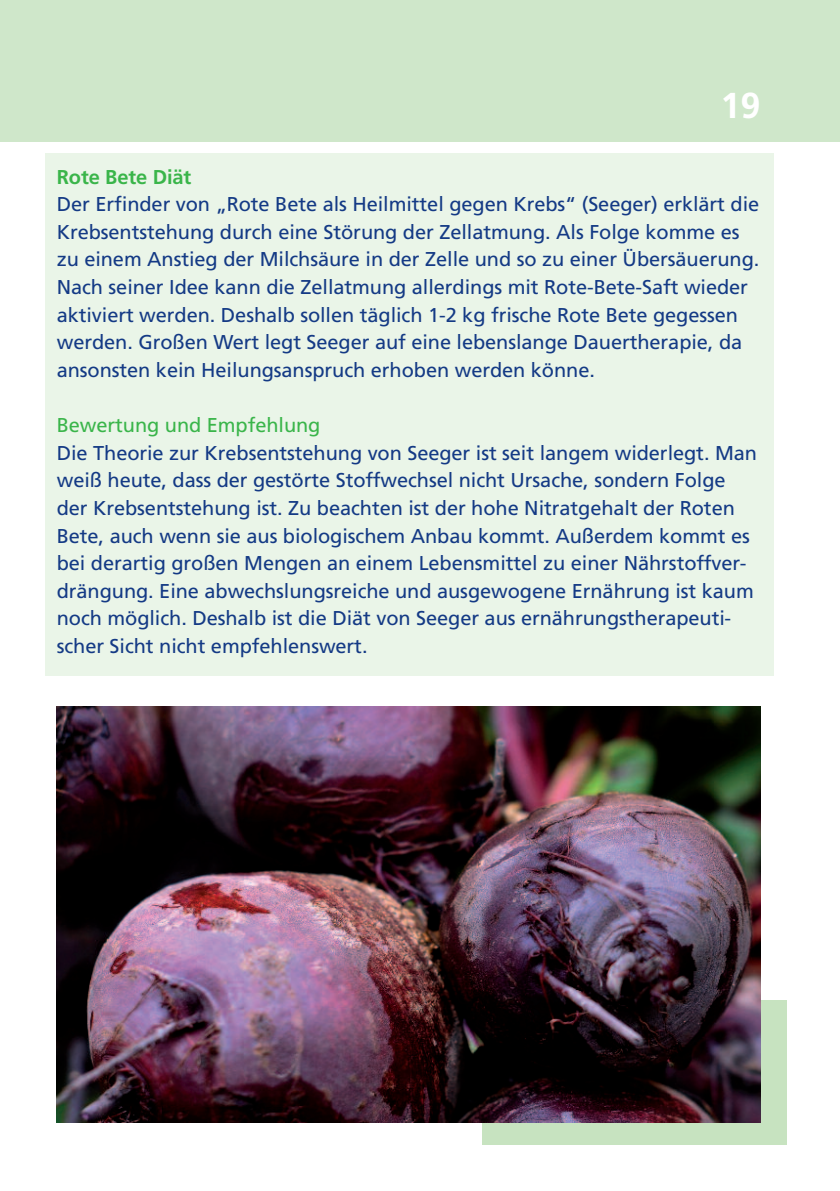
<style>
.page{position:relative;width:840px;height:1191px;background:#fff}
.page>*{position:absolute;margin:0;border:0;box-sizing:border-box;transform-origin:0 0}
.t1{font:700 36px "Frutiger LT";color:#fff}
.t2{font:20px/27.6px "Frutiger LT";letter-spacing:-.005em;color:#143a85}
.t3{font:20px "Frutiger LT";letter-spacing:-.005em;color:#3ab54a}
.t4{font:700 20px "Frutiger LT";letter-spacing:-.005em;color:#3ab54a}
</style>
<div class="page">
<div style="left:45px;top:153px;width:728px;height:523px;background:#eaf5e8"></div>
<div style="left:482px;top:1000px;width:304px;height:144px;background:#c7e3c0"></div>
<div style="left:0;top:0;width:839px;height:142px;background:#cfe7ca"></div>
<img style="left:57px;top:706px;width:703px;height:416px">
<h1 class="t1" style="left:720px;top:91px;width:42px">19</h1>
<p class="t4" style="left:57px;top:169px;width:136px">Rote Bete Diät</p>
<p class="t2" style="left:57px;top:192px;width:703px">Der Erfinder von „Rote Bete als Heilmittel gegen Krebs“ (Seeger) erklärt die Krebsentstehung durch eine Störung der Zellatmung. Als Folge komme es zu einem Anstieg der Milchsäure in der Zelle und so zu einer Übersäuerung.<br>Nach seiner Idee kann die Zellatmung allerdings mit Rote-Bete-Saft wieder aktiviert werden. Deshalb sollen täglich 1-2 kg frische Rote Bete gegessen werden. Großen Wert legt Seeger auf eine lebenslange Dauertherapie, da ansonsten kein Heilungsanspruch erhoben werden könne.</p>
<p class="t3" style="left:57px;top:417px;width:265px">Bewertung und Empfehlung</p>
<p class="t2" style="left:57px;top:440px;width:701px">Die Theorie zur Krebsentstehung von Seeger ist seit langem widerlegt. Man weiß heute, dass der gestörte Stoffwechsel nicht Ursache, sondern Folge der Krebsentstehung ist. Zu beachten ist der hohe Nitratgehalt der Roten Bete, auch wenn sie aus biologischem Anbau kommt. Außerdem kommt es bei derartig großen Mengen an einem Lebensmittel zu einer Nährstoffver&shy;drängung. Eine abwechslungsreiche und ausgewogene Ernährung ist kaum noch möglich. Deshalb ist die Diät von Seeger aus ernährungstherapeuti&shy;scher Sicht nicht empfehlenswert.</p>
</div>
